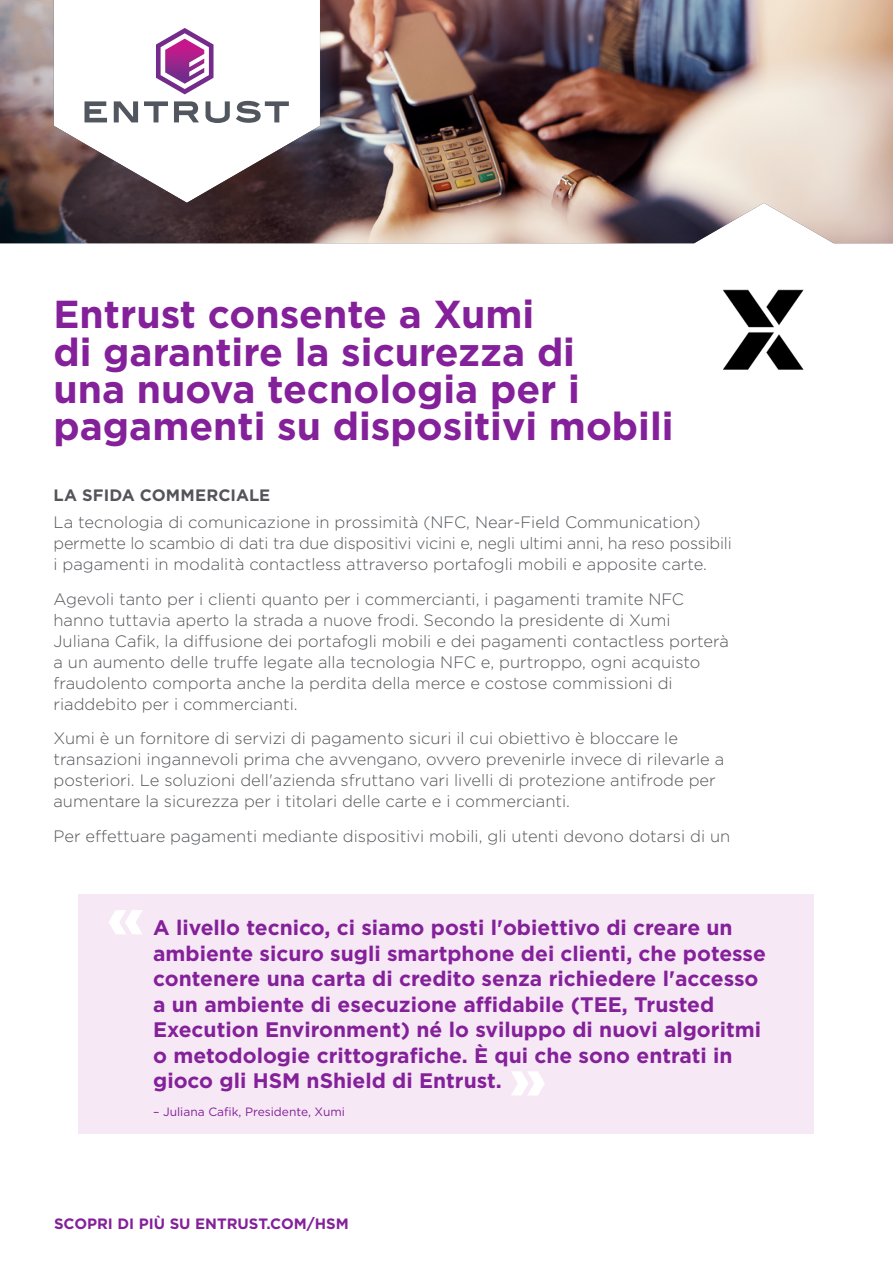
<style>
.page{position:relative;width:893px;height:1263px;background:#fff}
.page>*{position:absolute;margin:0;border:0;box-sizing:border-box;transform-origin:0 0}
.t1{font:700 39px/37.2px "Gotham";color:#85209b}
.t2{font:700 21px/25.5px "Gotham";color:#85209b}
.t3{font:300 16.5px/21px "Gotham";color:#54555a}
.t4{font:700 16.5px "Gotham";letter-spacing:.005em;color:#54555a}
.t5{font:700 15px "Gotham";color:#85209b}
.t6{font:12px "Gotham";color:#85209b}
</style>
<div class="page">
<div style="left:79px;top:894px;width:735px;height:239px;background:#f6e9f5"></div>
<svg style="left:511px;top:1071px;width:34px;height:24px"></svg>
<svg style="left:109px;top:910px;width:33px;height:24px"></svg>
<img style="left:0;top:0;width:893px;height:243px">
<img style="left:723px;top:289px;width:81px;height:81px">
<h1 class="t1" style="left:54px;top:296px;width:622px">Entrust consente a Xumi<br>di garantire la sicurezza di<br>una nuova tecnologia per i pagamenti su dispositivi mobili</h1>
<p class="t4" style="left:54px;top:484px;width:218px">LA SFIDA COMMERCIALE</p>
<p class="t3" style="left:54px;top:512px;width:680px">La tecnologia di comunicazione in prossimità (NFC, Near-Field Communication) permette lo scambio di dati tra due dispositivi vicini e, negli ultimi anni, ha reso possibili i pagamenti in modalità contactless attraverso portafogli mobili e apposite carte.</p>
<p class="t3" style="left:54px;top:588px;width:677px">Agevoli tanto per i clienti quanto per i commercianti, i pagamenti tramite NFC hanno tuttavia aperto la strada a nuove frodi. Secondo la presidente di Xumi Juliana Cafik, la diffusione dei portafogli mobili e dei pagamenti contactless porterà a un aumento delle truffe legate alla tecnologia NFC e, purtroppo, ogni acquisto fraudolento comporta anche la perdita della merce e costose commissioni di riaddebito per i commercianti.</p>
<p class="t3" style="left:54px;top:728px;width:672px">Xumi è un fornitore di servizi di pagamento sicuri il cui obiettivo è bloccare le transazioni ingannevoli prima che avvengano, ovvero prevenirle invece di rilevarle a posteriori. Le soluzioni dell'azienda sfruttano vari livelli di protezione antifrode per aumentare la sicurezza per i titolari delle carte e i commercianti.</p>
<p class="t3" style="left:54px;top:825px;width:678px">Per effettuare pagamenti mediante dispositivi mobili, gli utenti devono dotarsi di un</p>
<p class="t2" style="left:153px;top:915px;width:614px">A livello tecnico, ci siamo posti l'obiettivo di creare un ambiente sicuro sugli smartphone dei clienti, che potesse contenere una carta di credito senza richiedere l'accesso a un ambiente di esecuzione affidabile (TEE, Trusted Execution Environment) né lo sviluppo di nuovi algoritmi o metodologie crittografiche. È qui che sono entrati in gioco gli HSM nShield di Entrust.</p>
<p class="t6" style="left:153px;top:1103px;width:193px">– Juliana Cafik, Presidente, Xumi</p>
<p class="t5" style="left:54px;top:1214px;width:296px">SCOPRI DI PIÙ SU ENTRUST.COM/HSM</p>
</div>
